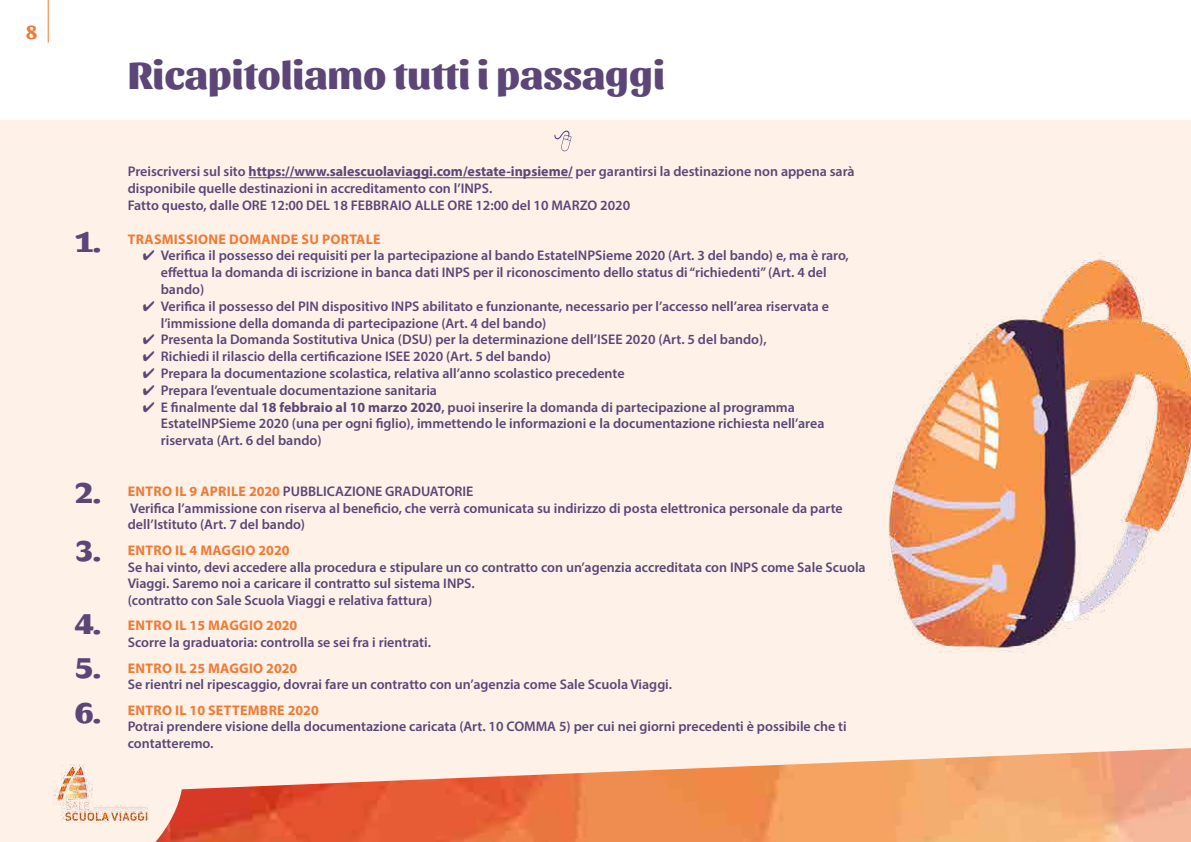
<style>
.page{position:relative;width:1191px;height:842px;background:#fff}
.page>*{position:absolute;margin:0;border:0;box-sizing:border-box;transform-origin:0 0}
.t1{font:800 40px "Sansita";color:#5c4677}
.t2{font:800 30px/44.5px "Sansita";color:#5c4677}
.t3{font:700 20px "Sansita";color:#ef7a35}
.t4{font:600 14px/16.8px "Myriad Pro";color:#5c4677}
.t5{font:700 14px "Myriad Pro";letter-spacing:.02em;color:#ef7a35}
.s1{font-weight:700}
.s2{font-weight:700;color:#ef7a35}
</style>
<div class="page">
<div style="left:0;top:120px;width:1191px;height:722px;background:#fef1e8"></div>
<img style="left:53px;top:764px;width:96px;height:57px">
<hr style="left:249px;top:177px;width:324px;height:1px;background:#5c4677">
<img style="left:155px;top:748px;width:1036px;height:94px">
<img style="left:888px;top:256px;width:303px;height:397px">
<hr style="left:48px;top:0;width:1px;height:43px;background:#ef7a35">
<svg style="left:554px;top:130px;width:17px;height:22px"></svg>
<h3 class="t3" style="left:26px;top:20px;width:13px">8</h3>
<h1 class="t1" style="left:128px;top:51px;width:539px">Ricapitoliamo tutti i passaggi</h1>
<h2 class="t2" style="left:75px;top:219px;width:28px">1.</h2>
<h2 class="t2" style="left:75px;top:463px;width:28px;line-height:58.6px">2.<br>3.</h2>
<h2 class="t2" style="left:75px;top:602px;width:28px;text-align:justify">4.<br>5.<br>6.</h2>
<p class="t4" style="left:128px;top:163px;width:728px">Preiscriversi sul sito <span class="s1">https://www.salescuolaviaggi.com/estate-inpsieme/</span> per garantirsi la destinazione non appena sarà disponibile quelle destinazioni in accreditamento con l’INPS.<br>Fatto questo, dalle ORE 12:00 DEL 18 FEBBRAIO ALLE ORE 12:00 del 10 MARZO 2020</p>
<p class="t5" style="left:128px;top:230px;width:254px">TRASMISSIONE DOMANDE SU PORTALE</p>
<p class="t4" style="left:161px;top:247px;width:689px;text-indent:-18px">✔ Verifica il possesso dei requisiti per la partecipazione al bando EstateINPSieme 2020 (Art. 3 del bando) e, ma è raro, effettua la domanda di iscrizione in banca dati INPS per il riconoscimento dello status di “richiedenti” (Art. 4 del bando)</p>
<p class="t4" style="left:161px;top:297px;width:670px;text-indent:-18px">✔ Verifica il possesso del PIN dispositivo INPS abilitato e funzionante, necessario per l’accesso nell’area riservata e l’immissione della domanda di partecipazione (Art. 4 del bando)</p>
<p class="t4" style="left:143px;top:331px;width:625px">✔ Presenta la Domanda Sostitutiva Unica (DSU) per la determinazione dell’ISEE 2020 (Art. 5 del bando),</p>
<p class="t4" style="left:143px;top:348px;width:410px">✔ Richiedi il rilascio della certificazione ISEE 2020 (Art. 5 del bando)</p>
<p class="t4" style="left:143px;top:364px;width:483px">✔ Prepara la documentazione scolastica, relativa all’anno scolastico precedente</p>
<p class="t4" style="left:143px;top:381px;width:296px">✔ Prepara l’eventuale documentazione sanitaria</p>
<p class="t4" style="left:161px;top:398px;width:665px;text-indent:-18px">✔ E finalmente dal <span class="s1">18 febbraio al 10 marzo 2020</span>, puoi inserire la domanda di partecipazione al programma<br>EstateINPSieme 2020 (una per ogni figlio), immettendo le informazioni e la documentazione richiesta nell’area riservata (Art. 6 del bando)</p>
<p class="t4" style="left:128px;top:482px;width:716px"><span class="s2">ENTRO IL 9 APRILE 2020</span> PUBBLICAZIONE GRADUATORIE<br>Verifica l’ammissione con riserva al beneficio, che verrà comunicata su indirizzo di posta elettronica personale da parte dell’Istituto (Art. 7 del bando)</p>
<p class="t5" style="left:128px;top:541px;width:163px">ENTRO IL 4 MAGGIO 2020</p>
<p class="t4" style="left:128px;top:558px;width:739px">Se hai vinto, devi accedere alla procedura e stipulare un co contratto con un’agenzia accreditata con INPS come Sale Scuola<br>Viaggi. Saremo noi a caricare il contratto sul sistema INPS.<br>(contratto con Sale Scuola Viaggi e relativa fattura)</p>
<p class="t5" style="left:128px;top:616px;width:171px">ENTRO IL 15 MAGGIO 2020</p>
<p class="t4" style="left:128px;top:634px;width:305px">Scorre la graduatoria: controlla se sei fra i rientrati.</p>
<p class="t5" style="left:128px;top:659px;width:171px">ENTRO IL 25 MAGGIO 2020</p>
<p class="t4" style="left:128px;top:676px;width:546px">Se rientri nel ripescaggio, dovrai fare un contratto con un’agenzia come Sale Scuola Viaggi.</p>
<p class="t5" style="left:128px;top:701px;width:192px">ENTRO IL 10 SETTEMBRE 2020</p>
<p class="t4" style="left:128px;top:718px;width:720px">Potrai prendere visione della documentazione caricata (Art. 10 COMMA 5) per cui nei giorni precedenti è possibile che ti contatteremo.</p>
</div>
